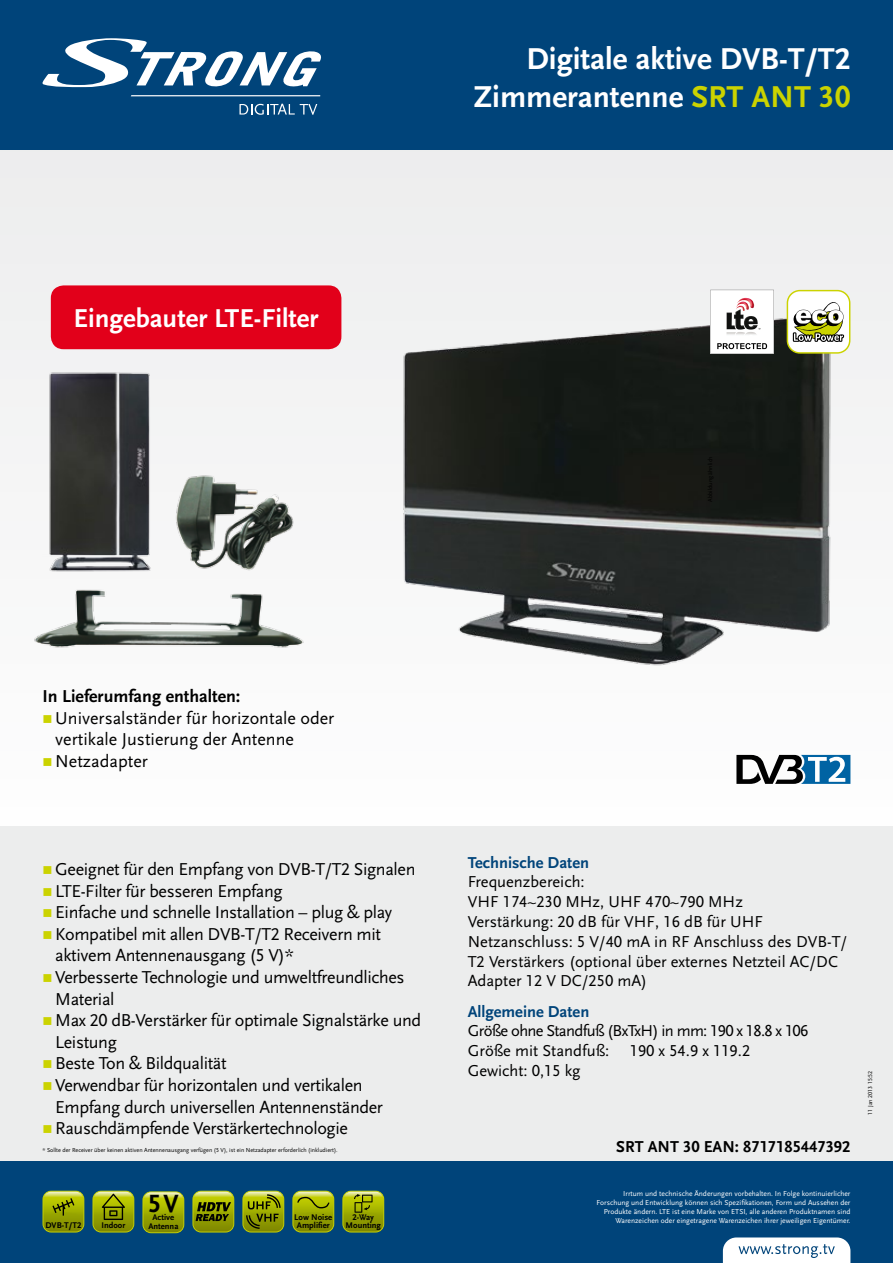
<style>
.page{position:relative;width:893px;height:1263px;background:#fff}
.page>*{position:absolute;margin:0;border:0;box-sizing:border-box;transform-origin:0 0}
.t1{font:700 31.5px/37.8px "Scala Sans LF";color:#fff;text-align:right}
.t2{font:700 27px "Scala Sans CELF";color:#fff}
.t3{font:700 26.1px "Scala Sans LF";color:#000}
.t4{font:18px/21.6px "Scala Sans LF";letter-spacing:-.02em;color:#000}
.t5{font:18px/21.6px "Scala Sans LF";color:#000}
.t6{font:700 18px "Scala Sans LF";color:#000}
.t7{font:16.5px/19.8px "Scala Sans LF";color:#000}
.t8{font:700 16.5px "Scala Sans LF";color:#00447a}
.t9{font:700 16.5px "Scala Sans LF";color:#000}
.t10{font:700 8.7px/8.7px "Scala Sans LF";color:#000;text-align:center}
.t11{font:7.5px/9px "Scala Sans LF";color:#fff;text-align:right}
.t12{font:6px "Scala Sans LF";color:#000}
.s1{color:#cbd300}
</style>
<div class="page">
<div style="left:0;top:1161px;width:893px;height:102px;background:#00447a"></div>
<div style="left:0;top:0;width:893px;height:153px;background:#00447a"></div>
<svg style="left:131px;top:95px;width:189px;height:1px"></svg>
<svg style="left:42px;top:38px;width:279px;height:50px"></svg>
<svg style="left:239px;top:104px;width:78px;height:11px"></svg>
<svg style="left:723px;top:1237px;width:127px;height:26px;background:#dfe7ee"></svg>
<img style="left:0;top:151px;width:893px;height:633px">
<div style="left:0;top:826px;width:893px;height:335px;background:#eceded"></div>
<svg style="left:43px;top:1191px;width:41px;height:41px;background:#99a510"></svg>
<svg style="left:92px;top:1191px;width:42px;height:41px;background:#909c11"></svg>
<svg style="left:142px;top:1191px;width:42px;height:42px;background:#9fad14"></svg>
<svg style="left:192px;top:1191px;width:42px;height:41px;background:#808b11"></svg>
<svg style="left:242px;top:1191px;width:42px;height:41px;background:#889411"></svg>
<img style="left:294px;top:1191px;width:6px;height:34px">
<div style="left:292px;top:1191px;width:42px;height:41px;border:1px solid #cbd300;border-radius:8px"></div>
<svg style="left:297px;top:1197px;width:32px;height:11px"></svg>
<svg style="left:342px;top:1191px;width:42px;height:41px;background:#96a310"></svg>
<img style="left:383px;top:310px;width:467px;height:363px">
<svg style="left:787px;top:290px;width:63px;height:64px"></svg>
<svg style="left:710px;top:290px;width:64px;height:64px"></svg>
<svg style="left:736px;top:755px;width:114px;height:29px"></svg>
<img style="left:170px;top:471px;width:128px;height:104px">
<img style="left:27px;top:577px;width:285px;height:80px">
<img style="left:43px;top:365px;width:113px;height:212px">
<div style="left:51px;top:285px;width:290px;height:64px;background:#e2001a;border-radius:13px"></div>
<svg style="left:44px;top:715px;width:7px;height:8px"></svg>
<svg style="left:44px;top:758px;width:7px;height:8px"></svg>
<h2 class="t2" style="left:74px;top:304px;width:247px">Eingebauter LTE-Filter</h2>
<h1 class="t1" style="left:473px;top:41px;width:378px">Digitale aktive DVB-T/T2<br>Zimmerantenne <span class="s1">SRT ANT 30</span></h1>
<p class="t6" style="left:43px;top:686px;width:199px">In Lieferumfang enthalten:</p>
<p class="t5" style="left:55px;top:707px;width:281px">Universalständer für horizontale oder vertikale Justierung der Antenne<br>Netzadapter</p>
<p class="t4" style="left:55px;top:858px;width:367px">Geeignet für den Empfang von DVB-T/T2 Signalen LTE-Filter für besseren Empfang<br>Einfache und schnelle Installation – plug &amp; play Kompatibel mit allen DVB-T/T2 Receivern mit aktivem Antennenausgang (5 V)*<br>Verbesserte Technologie und umweltfreundliches Material<br>Max 20 dB-Verstärker für optimale Signalstärke und Leistung<br>Beste Ton &amp; Bildqualität<br>Verwendbar für horizontalen und vertikalen Empfang durch universellen Antennenständer Rauschdämpfende Verstärkertechnologie</p>
<p class="t12" style="left:43px;top:1146px;width:297px">* Sollte der Receiver über keinen aktiven Antennenausgang verfügen (5 V), ist ein Netzadapter erforderlich (inkludiert).</p>
<h3 class="t3" style="left:148px;top:1190px;width:32px">5 V</h3>
<p class="t10" style="left:45px;top:1221px;width:37px">DVB-T/T2</p>
<p class="t10" style="left:101px;top:1221px;width:25px">Indoor</p>
<p class="t10" style="left:148px;top:1213px;width:32px">Active<br>Antenna</p>
<p class="t10" style="left:294px;top:1212px;width:40px">Low Noise<br>Amplifier</p>
<p class="t10" style="left:346px;top:1212px;width:37px">2-Way<br>Mounting</p>
<p class="t8" style="left:468px;top:853px;width:123px">Technische Daten</p>
<p class="t7" style="left:468px;top:872px;width:381px">Frequenzbereich:<br>VHF 174~230 MHz, UHF 470~790 MHz<br>Verstärkung: 20 dB für VHF, 16 dB für UHF Netzanschluss: 5 V/40 mA in RF Anschluss des DVB-T/ T2 Verstärkers (optional über externes Netzteil AC/DC Adapter 12 V DC/250 mA)</p>
<p class="t8" style="left:468px;top:1002px;width:123px">Allgemeine Daten</p>
<p class="t7" style="left:468px;top:1021px;width:342px">Größe ohne Standfuß (BxTxH) in mm: 190 x 18.8 x 106<br>Größe mit Standfuß: 190 x 54.9 x 119.2<br>Gewicht: 0,15 kg</p>
<p class="t9" style="left:616px;top:1138px;width:236px">SRT ANT 30 EAN: 8717185447392</p>
<p class="t11" style="left:597px;top:1189px;width:255px">Irrtum und technische Änderungen vorbehalten. In Folge kontinuierlicher Forschung und Entwicklung können sich Spezifikationen, Form und Aussehen der Produkte ändern. LTE ist eine Marke von ETSI, alle anderen Produktnamen sind Warenzeichen oder eingetragene Warenzeichen ihrer jeweiligen Eigentümer.</p>
<p class="t12" style="left:867px;top:1115px;width:45px;rotate:-90deg">11 Jan 2013 15:52</p>
</div>
